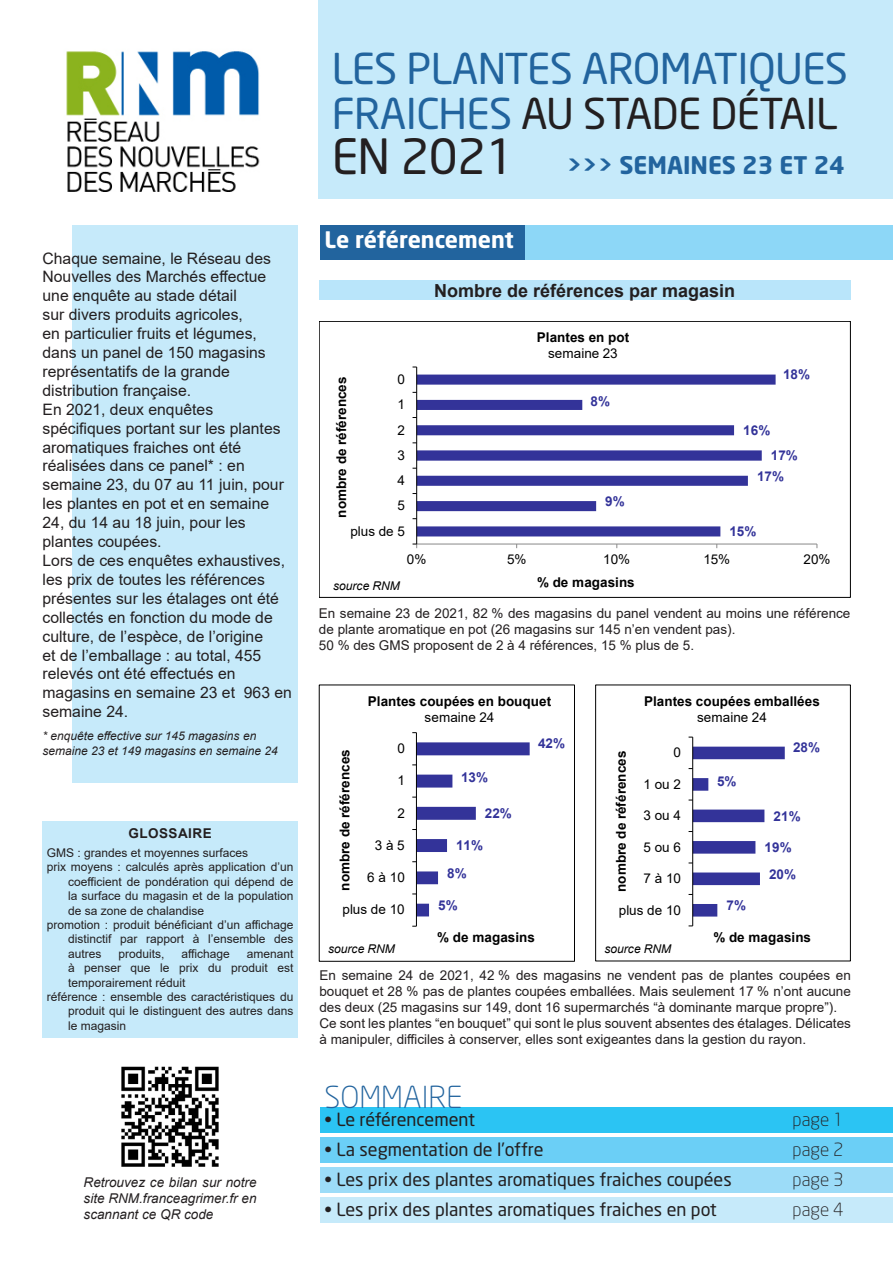
<style>
.page{position:relative;width:893px;height:1263px;background:#fff}
.page>*{position:absolute;margin:0;border:0;box-sizing:border-box;transform-origin:0 0}
.t1{font:42px/45px "Neo Sans";letter-spacing:-.015em;color:#22649e}
.t2{font:300 30px "Neo Sans";color:#22649e}
.t3{font:700 24px "Neo Sans";color:#22649e}
.t4{font:700 22.5px "Neo Sans";letter-spacing:-.01em;color:#fff}
.t5{font:18px "Neo Sans";color:#231f20}
.graph_titre{font:700 18px "Arial";color:#231f20}
.t6{font:300 18px "Neo Sans";color:#231f20}
.chapeau_texte{font:15.75px/18.9px "Arial";color:#231f20}
.te_____9{font:13.5px/16.2px "Arial";color:#231f20}
.t7{font:700 13.5px/15.6px "Arial";color:#000;text-align:center}
.t8{font:13.5px/25.3px "Arial";letter-spacing:.005em;color:#000;text-align:right}
.graph_commentaire_ju{font:italic 13.5px/16.2px "Arial";color:#231f20;text-align:justify}
.t9{font:700 13.5px/26.5px "Arial";letter-spacing:.005em;color:#339}
.ti_____9{font:700 13.5px "Arial";letter-spacing:.035em;color:#231f20}
.te_____9-2{font:12px/14.4px "Arial";color:#231f20;text-align:justify}
.chapeau_texte-2{font:italic 12px/14.4px "Arial";color:#231f20}
.t10{font:italic 12px "Arial";letter-spacing:-.005em;color:#000}
.s1{color:#231f20}
.s2{font-weight:400;font-size:48px;color:#231f20}
.s3{font-weight:400}
</style>
<div class="page">
<div style="left:320px;top:225px;width:573px;height:34px;background:#22649e"></div>
<div style="left:526px;top:225px;width:367px;height:34px;background:#8dd7f7"></div>
<div style="left:319px;top:0;width:574px;height:198px;background:#c6eafa"></div>
<div style="left:72px;top:225px;width:226px;height:558px;background:#c6eafa"></div>
<img style="left:66px;top:51px;width:194px;height:141px">
<div style="left:320px;top:1197px;width:573px;height:26px;background:#c6eafa"></div>
<div style="left:320px;top:1107px;width:573px;height:26px;background:#2bc4f3"></div>
<div style="left:320px;top:1137px;width:573px;height:26px;background:#6bcff6"></div>
<div style="left:320px;top:1167px;width:573px;height:26px;background:#9cdcf8"></div>
<div style="left:319px;top:281px;width:531px;height:19px;background:#b9e5fa"></div>
<div style="left:43px;top:821px;width:255px;height:216px;background:#c6eafa"></div>
<hr style="left:692px;top:737px;width:1px;height:189px;background:#000">
<svg style="left:689px;top:747px;width:96px;height:169px"></svg>
<div style="left:595px;top:685px;width:256px;height:276px;border:1px solid #000"></div>
<svg style="left:417px;top:375px;width:359px;height:161px"></svg>
<hr style="left:417px;top:544px;width:400px;height:1px;background:#898989">
<hr style="left:416px;top:367px;width:1px;height:177px;background:#000">
<div style="left:319px;top:321px;width:532px;height:277px;border:1px solid #000"></div>
<hr style="left:416px;top:733px;width:1px;height:193px;background:#000">
<svg style="left:412px;top:742px;width:118px;height:174px"></svg>
<img style="left:121px;top:1066px;width:98px;height:101px">
<p class="chapeau_texte" style="left:43px;top:248px;width:230px">Chaque semaine, le Réseau des<br>Nouvelles des Marchés effectue une enquête au stade détail<br>sur divers produits agricoles,<br>en particulier fruits et légumes, dans un panel de 150 magasins représentatifs de la grande distribution française.</p>
<p class="chapeau_texte" style="left:43px;top:400px;width:243px">En 2021, deux enquêtes spécifiques portant sur les plantes aromatiques fraiches ont été réalisées dans ce panel* : en semaine 23, du 07 au 11 juin, pour les plantes en pot et en semaine<br>24, du 14 au 18 juin, pour les plantes coupées.</p>
<p class="chapeau_texte" style="left:43px;top:551px;width:251px">Lors de ces enquêtes exhaustives, les prix de toutes les références présentes sur les étalages ont été collectés en fonction du mode de culture, de l’espèce, de l’origine<br>et de l’emballage : au total, 455 relevés ont été effectués en magasins en semaine 23 et 963 en semaine 24.</p>
<p class="chapeau_texte-2" style="left:43px;top:729px;width:237px">* enquête effective sur 145 magasins en semaine 23 et 149 magasins en semaine 24</p>
<p class="ti_____9" style="left:128px;top:824px;width:85px">GLOSSAIRE</p>
<p class="te_____9-2" style="left:47px;top:845px;width:203px">GMS : grandes et moyennes surfaces</p>
<p class="te_____9-2" style="left:68px;top:860px;width:227px;text-indent:-21px">prix moyens : calculés après application d’un coefficient de pondération qui dépend de la surface du magasin et de la population de sa zone de chalandise</p>
<p class="te_____9-2" style="left:68px;top:917px;width:227px;text-indent:-21px">promotion : produit bénéficiant d’un affichage distinctif par rapport à l’ensemble des autres</p>
<p class="te_____9-2" style="left:118px;top:946px;width:48px">produits,</p>
<p class="te_____9-2" style="left:181px;top:946px;width:50px">affichage</p>
<p class="te_____9-2" style="left:68px;top:946px;width:227px;text-indent:179px">amenant à penser que le prix du produit est temporairement réduit</p>
<p class="te_____9-2" style="left:68px;top:989px;width:227px;text-indent:-21px">référence : ensemble des caractéristiques du produit qui le distinguent des autres dans le magasin</p>
<p class="graph_commentaire_ju" style="left:84px;top:1174px;width:174px">Retrouvez ce bilan sur notre site RNM.franceagrimer.fr en scannant ce QR code</p>
<p class="t1" style="left:332px;top:45px;width:518px">LES PLANTES AROMATIQUES<br>FRAICHES <span class="s1">AU STADE DÉTAIL</span></p>
<p class="t3" style="left:332px;top:150px;width:515px"><span class="s2">EN 2021</span> &gt;&gt;&gt; SEMAINES 23 ET 24</p>
<p class="t4" style="left:325px;top:225px;width:191px">Le référencement</p>
<p class="graph_titre" style="left:434px;top:278px;width:303px">Nombre de références par magasin</p>
<p class="t8" style="left:350px;top:366px;width:56px">0<br>1<br>2<br>3<br>4<br>5<br>plus de 5</p>
<p class="t7" style="left:334px;top:518px;width:143px;rotate:-90deg">nombre de références</p>
<p class="t7" style="left:537px;top:330px;width:94px">Plantes en pot <span class="s3">semaine 23</span></p>
<p class="t9" style="left:591px;top:388px;width:21px">8%</p>
<p class="t9" style="left:605px;top:488px;width:21px">9%</p>
<p class="t9" style="left:783px;top:361px;width:29px">18%</p>
<p class="t9" style="left:743px;top:417px;width:29px">16%</p>
<p class="t9" style="left:757px;top:446px;width:42px;line-height:20.4px;text-indent:14px">17%<br>17%</p>
<p class="t9" style="left:729px;top:518px;width:29px">15%</p>
<p class="t8" style="left:407px;top:547px;width:21px">0%</p>
<p class="t8" style="left:507px;top:547px;width:21px">5%</p>
<p class="t8" style="left:603px;top:547px;width:28px">10%</p>
<p class="t8" style="left:703px;top:547px;width:28px">15%</p>
<p class="t8" style="left:803px;top:547px;width:28px">20%</p>
<p class="t10" style="left:333px;top:578px;width:68px">source RNM</p>
<p class="t7" style="left:537px;top:574px;width:99px">% de magasins</p>
<p class="te_____9" style="left:319px;top:605px;width:533px">En semaine 23 de 2021, 82 % des magasins du panel vendent au moins une référence de plante aromatique en pot (26 magasins sur 145 n’en vendent pas).</p>
<p class="te_____9" style="left:319px;top:637px;width:377px">50 % des GMS proposent de 2 à 4 références, 15 % plus de 5.</p>
<p class="t7" style="left:368px;top:694px;width:185px">Plantes coupées en bouquet <span class="s3">semaine 24</span></p>
<p class="t7" style="left:644px;top:694px;width:177px">Plantes coupées emballées <span class="s3">semaine 24</span></p>
<p class="t8" style="left:397px;top:736px;width:9px">0</p>
<p class="t8" style="left:397px;top:768px;width:9px">1</p>
<p class="t8" style="left:397px;top:800px;width:9px">2</p>
<p class="t8" style="left:375px;top:832px;width:32px">3 à 5</p>
<p class="t8" style="left:367px;top:865px;width:39px">6 à 10</p>
<p class="t8" style="left:343px;top:897px;width:64px">plus de 10</p>
<p class="t7" style="left:337px;top:891px;width:143px;rotate:-90deg">nombre de références</p>
<p class="t9" style="left:461px;top:764px;width:29px">13%</p>
<p class="t9" style="left:485px;top:800px;width:29px">22%</p>
<p class="t9" style="left:447px;top:832px;width:38px;line-height:27.3px;text-indent:9px">11%<br>8%</p>
<p class="t9" style="left:438px;top:892px;width:21px">5%</p>
<p class="t9" style="left:538px;top:730px;width:29px">42%</p>
<p class="t8" style="left:674px;top:740px;width:9px">0</p>
<p class="t8" style="left:644px;top:771px;width:39px">1 ou 2</p>
<p class="t8" style="left:644px;top:803px;width:39px">3 ou 4</p>
<p class="t8" style="left:644px;top:834px;width:39px">5 ou 6</p>
<p class="t8" style="left:644px;top:865px;width:39px">7 à 10</p>
<p class="t8" style="left:619px;top:897px;width:64px">plus de 10</p>
<p class="t7" style="left:614px;top:892px;width:143px;rotate:-90deg">nombre de références</p>
<p class="t9" style="left:717px;top:768px;width:21px">5%</p>
<p class="t9" style="left:726px;top:892px;width:21px">7%</p>
<p class="t9" style="left:793px;top:734px;width:29px">28%</p>
<p class="t9" style="left:773px;top:803px;width:29px">21%</p>
<p class="t9" style="left:765px;top:834px;width:33px;text-align:center">19%<br>20%</p>
<p class="t10" style="left:328px;top:941px;width:68px">source RNM</p>
<p class="t7" style="left:437px;top:930px;width:99px">% de magasins</p>
<p class="t10" style="left:604px;top:940px;width:68px">source RNM</p>
<p class="t7" style="left:713px;top:930px;width:99px">% de magasins</p>
<p class="te_____9" style="left:319px;top:967px;width:533px;text-align:justify">En semaine 24 de 2021, 42 % des magasins ne vendent pas de plantes coupées en bouquet et 28 % pas de plantes coupées emballées. Mais seulement 17 % n’ont aucune des deux (25 magasins sur 149, dont 16 supermarchés “à dominante marque propre”).</p>
<p class="te_____9" style="left:319px;top:1015px;width:533px">Ce sont les plantes “en bouquet” qui sont le plus souvent absentes des étalages. Délicates à manipuler, difficiles à conserver, elles sont exigeantes dans la gestion du rayon.</p>
<p class="t2" style="left:324px;top:1079px;width:139px">SOMMAIRE</p>
<p class="t5" style="left:324px;top:1108px;width:152px">• Le référencement</p>
<p class="t6" style="left:793px;top:1108px;width:52px">page 1</p>
<p class="t5" style="left:324px;top:1138px;width:220px">• La segmentation de l’offre</p>
<p class="t6" style="left:793px;top:1138px;width:52px">page 2</p>
<p class="t5" style="left:324px;top:1168px;width:409px">• Les prix des plantes aromatiques fraiches coupées</p>
<p class="t6" style="left:793px;top:1168px;width:52px">page 3</p>
<p class="t5" style="left:324px;top:1198px;width:394px">• Les prix des plantes aromatiques fraiches en pot</p>
<p class="t6" style="left:793px;top:1198px;width:52px">page 4</p>
</div>
